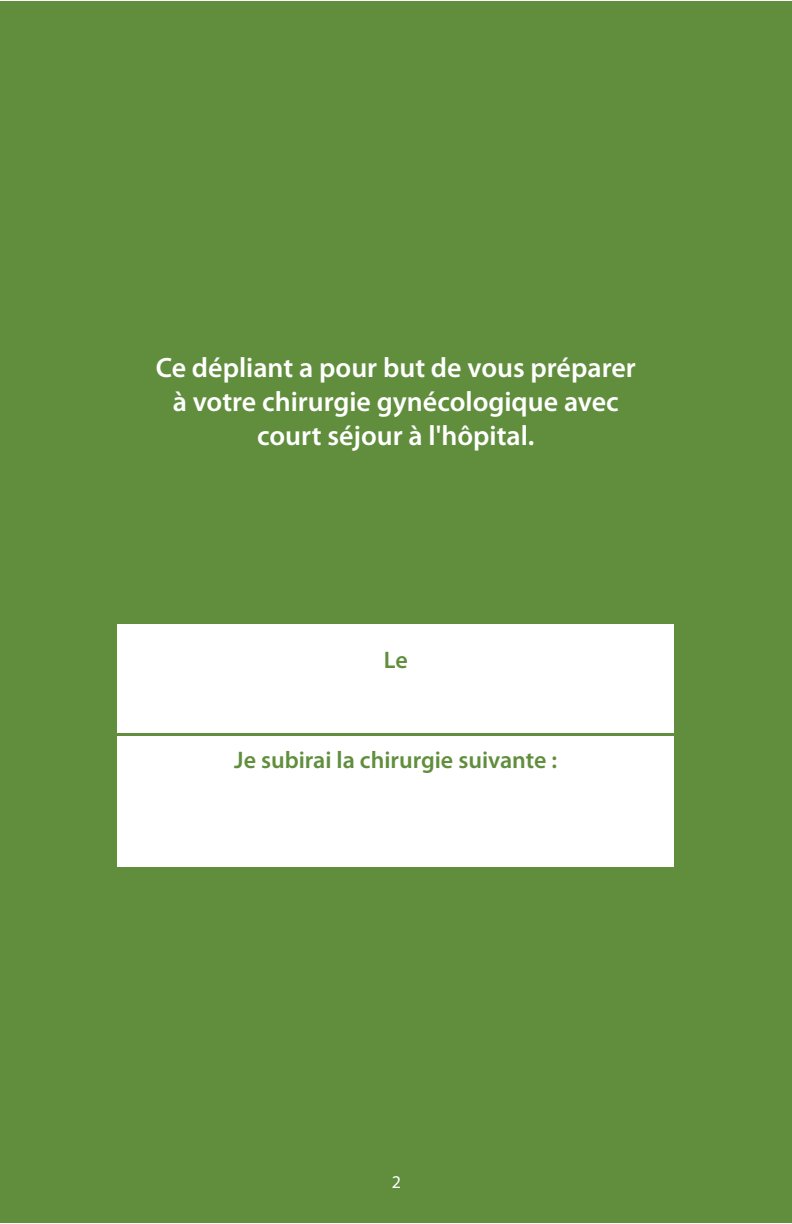
<style>
.page{position:relative;width:792px;height:1224px;background:#fff}
.page>*{position:absolute;margin:0;border:0;box-sizing:border-box;transform-origin:0 0}
.t1{font:600 28px/34.2px "Myriad Pro";color:#fff;text-align:center}
.t2{font:600 24px "Myriad Pro";color:#618e3d}
.t3{font:18px "Myriad Pro";color:#fff}
</style>
<div class="page">
<div style="left:0;top:1px;width:792px;height:1222px;background:#618e3d"></div>
<div style="left:118px;top:625px;width:556px;height:108px;background:#fff"></div>
<div style="left:118px;top:736px;width:556px;height:131px;background:#fff"></div>
<p class="t1" style="left:156px;top:353px;width:482px">Ce dépliant a pour but de vous préparer à votre chirurgie gynécologique avec court séjour à l'hôpital.</p>
<p class="t2" style="left:384px;top:650px;width:25px">Le</p>
<p class="t2" style="left:234px;top:750px;width:324px">Je subirai la chirurgie suivante :</p>
<p class="t3" style="left:392px;top:1174px;width:11px">2</p>
</div>
